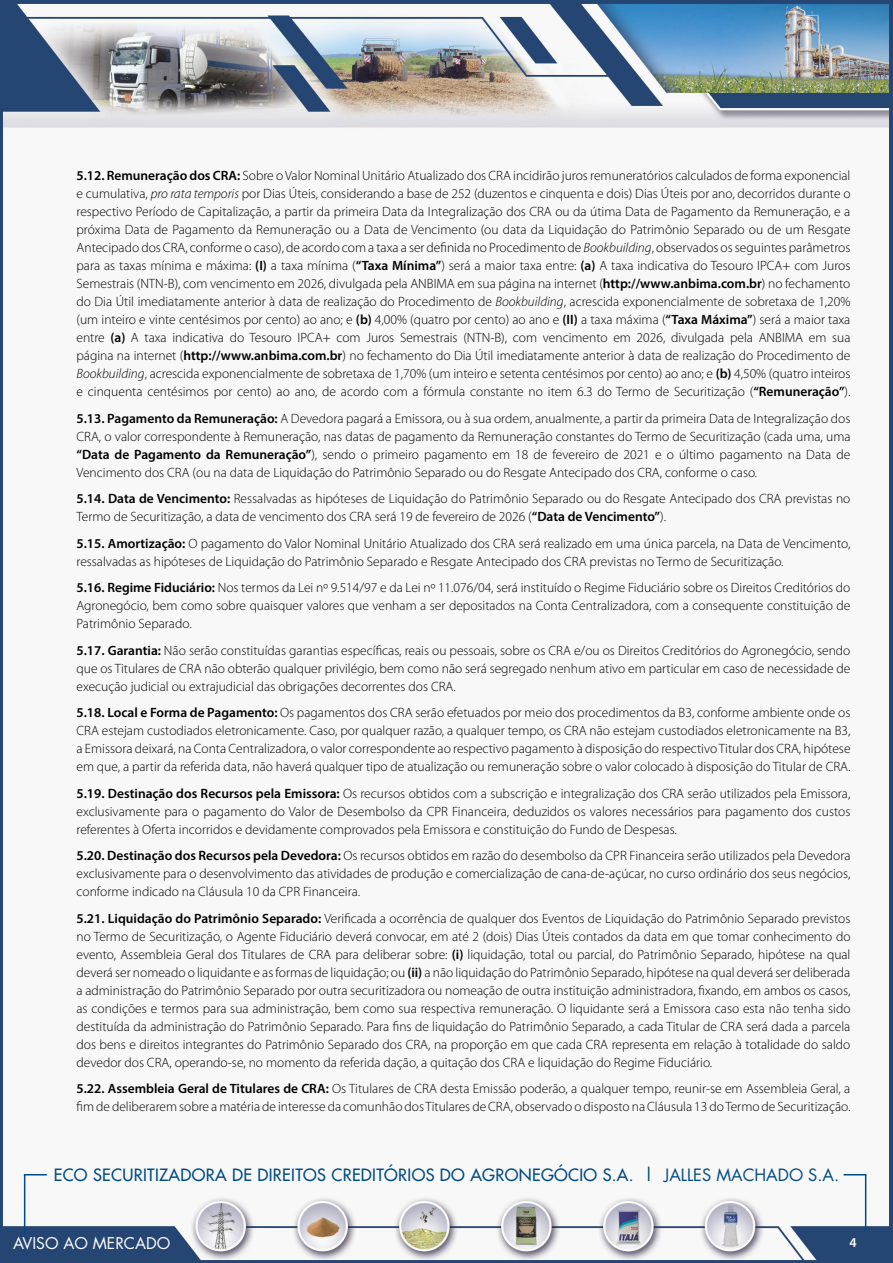
<style>
.page{position:relative;width:893px;height:1263px;background:#fff}
.page>*{position:absolute;margin:0;border:0;box-sizing:border-box;transform-origin:0 0}
.t1{font:16.5px "Futura";letter-spacing:.02em;color:#004b82}
.t2{font:15.75px "Futura";color:#fff}
.t3{font:300 13.5px/18px "Myriad Pro";color:#000;text-align:justify}
.t4{font:600 13.5px "Myriad Pro";color:#fff}
.s1{font-weight:600}
.s2{font-style:italic}
.s3{font-style:inherit}
</style>
<div class="page">
<img style="left:0;top:0;width:893px;height:1263px">
<hr style="left:24px;top:1175px;width:1px;height:60px;background:#004b82">
<hr style="left:865px;top:1175px;width:1px;height:56px;background:#004b82">
<svg style="left:24px;top:1174px;width:23px;height:1px"></svg>
<svg style="left:843px;top:1174px;width:23px;height:1px"></svg>
<p class="t3" style="left:77px;top:167px;width:775px"><span class="s1">5.12. Remuneração dos CRA:</span> Sobre o Valor Nominal Unitário Atualizado dos CRA incidirão juros remuneratórios calculados de forma exponencial e cumulativa, <span class="s2">pro rata temporis</span> por Dias Úteis, considerando a base de 252 (duzentos e cinquenta e dois) Dias Úteis por ano, decorridos durante o respectivo Período de Capitalização, a partir da primeira Data da Integralização dos CRA ou da útima Data de Pagamento da Remuneração, e a próxima Data de Pagamento da Remuneração ou a Data de Vencimento (ou data da Liquidação do Patrimônio Separado ou de um Resgate Antecipado dos CRA, conforme o caso), de acordo com a taxa a ser definida no Procedimento de <span class="s2">Bookbuilding</span>, observados os seguintes parâmetros para as taxas mínima e máxima: <span class="s1">(I)</span> a taxa mínima (<span class="s1">“Taxa Mínima”</span>) será a maior taxa entre: <span class="s1">(a)</span> A taxa indicativa do Tesouro IPCA+ com Juros Semestrais (NTN-B), com vencimento em 2026, divulgada pela ANBIMA em sua página na internet (<span class="s1">http://www.anbima.com.br</span>) no fechamento do Dia Útil imediatamente anterior à data de realização do Procedimento de <span class="s2">Bookbuilding</span>, acrescida exponencialmente de sobretaxa de 1,20% (um inteiro e vinte centésimos por cento) ao ano; e <span class="s1">(b)</span> 4,00% (quatro por cento) ao ano e <span class="s1">(II)</span> a taxa máxima (<span class="s1">“Taxa Máxima”</span>) será a maior taxa entre <span class="s1">(a)</span> A taxa indicativa do Tesouro IPCA+ com Juros Semestrais (NTN-B), com vencimento em 2026, divulgada pela ANBIMA em sua página na internet (<span class="s1">http://www.anbima.com.br</span>) no fechamento do Dia Útil imediatamente anterior à data de realização do Procedimento de <span class="s2">Bookbuilding</span>, acrescida exponencialmente de sobretaxa de 1,70% (um inteiro e setenta centésimos por cento) ao ano; e <span class="s1">(b)</span> 4,50% (quatro inteiros e cinquenta centésimos por cento) ao ano, de acordo com a fórmula constante no item 6.3 do Termo de Securitização (<span class="s1">“Remuneração”</span>).</p>
<p class="t3" style="left:77px;top:409px;width:775px"><span class="s1">5.13. Pagamento da Remuneração:</span> A Devedora pagará a Emissora, ou à sua ordem, anualmente, a partir da primeira Data de Integralização dos CRA, o valor correspondente à Remuneração, nas datas de pagamento da Remuneração constantes do Termo de Securitização (cada uma, uma <span class="s1">“Data de Pagamento da Remuneração”</span>), sendo o primeiro pagamento em 18 de fevereiro de 2021 e o último pagamento na Data de Vencimento dos CRA (ou na data de Liquidação do Patrimônio Separado ou do Resgate Antecipado dos CRA, conforme o caso<span class="s2">.</span></p>
<p class="t3" style="left:77px;top:490px;width:775px"><span class="s1">5.14. Data de Vencimento:</span> Ressalvadas as hipóteses de Liquidação do Patrimônio Separado ou do Resgate Antecipado dos CRA previstas no<br>Termo de Securitização, a data de vencimento dos CRA será 19 de fevereiro de 2026 (<span class="s1">“Data de Vencimento”</span>).</p>
<p class="t3" style="left:77px;top:534px;width:775px"><span class="s1">5.15. Amortização:</span> O pagamento do Valor Nominal Unitário Atualizado dos CRA será realizado em uma única parcela, na Data de Vencimento, ressalvadas as hipóteses de Liquidação do Patrimônio Separado e Resgate Antecipado dos CRA previstas no Termo de Securitização.</p>
<p class="t3" style="left:77px;top:579px;width:775px"><span class="s1">5.16. Regime Fiduciário:</span> Nos termos da Lei nº 9.514/97 e da Lei nº 11.076/04, será instituído o Regime Fiduciário sobre os Direitos Creditórios do Agronegócio, bem como sobre quaisquer valores que venham a ser depositados na Conta Centralizadora, com a consequente constituição de Patrimônio Separado.</p>
<p class="t3" style="left:77px;top:641px;width:775px"><span class="s1">5.17. Garantia:</span> Não serão constituídas garantias específicas, reais ou pessoais, sobre os CRA e/ou os Direitos Creditórios do Agronegócio, sendo que os Titulares de CRA não obterão qualquer privilégio, bem como não será segregado nenhum ativo em particular em caso de necessidade de execução judicial ou extrajudicial das obrigações decorrentes dos CRA.</p>
<p class="t3" style="left:77px;top:704px;width:775px"><span class="s1">5.18. Local e Forma de Pagamento:</span> Os pagamentos dos CRA serão efetuados por meio dos procedimentos da B3, conforme ambiente onde os CRA estejam custodiados eletronicamente. Caso, por qualquer razão, a qualquer tempo, os CRA não estejam custodiados eletronicamente na B3, a Emissora deixará, na Conta Centralizadora, o valor correspondente ao respectivo pagamento à disposição do respectivo Titular dos CRA, hipótese em que, a partir da referida data, não haverá qualquer tipo de atualização ou remuneração sobre o valor colocado à disposição do Titular de CRA.</p>
<p class="t3" style="left:76px;top:784px;width:775px"><span class="s1">5.19. Destinação dos Recursos pela Emissora:</span> Os recursos obtidos com a subscrição e integralização dos CRA serão utilizados pela Emissora, exclusivamente para o pagamento do Valor de Desembolso da CPR Financeira, deduzidos os valores necessários para pagamento dos custos referentes à Oferta incorridos e devidamente comprovados pela Emissora e constituição do Fundo de Despesas.</p>
<p class="t3" style="left:76px;top:847px;width:775px"><span class="s1">5.20. Destinação dos Recursos pela Devedora:</span> Os recursos obtidos em razão do desembolso da CPR Financeira serão utilizados pela Devedora exclusivamente para o desenvolvimento das atividades de produção e comercialização de cana-de-açúcar, no curso ordinário dos seus negócios, conforme indicado na Cláusula 10 da CPR Financeira.</p>
<p class="t3" style="left:76px;top:909px;width:775px"><span class="s1">5.21. Liquidação do Patrimônio Separado:</span> Verificada a ocorrência de qualquer dos Eventos de Liquidação do Patrimônio Separado previstos no Termo de Securitização, o Agente Fiduciário deverá convocar, em até 2 (dois) Dias Úteis contados da data em que tomar conhecimento do evento, Assembleia Geral dos Titulares de CRA para deliberar sobre: <span class="s1">(i)</span> liquidação, total ou parcial, do Patrimônio Separado, hipótese na qual deverá ser nomeado o liquidante e as formas de liquidação; ou <span class="s1">(ii)</span> a não liquidação do Patrimônio Separado, hipótese na qual deverá ser deliberada a administração do Patrimônio Separado por outra securitizadora ou nomeação de outra instituição administradora, fixando, em ambos os casos, as condições e termos para sua administração, bem como sua respectiva remuneração. O liquidante será a Emissora caso esta não tenha sido destituída da administração do Patrimônio Separado. Para fins de liquidação do Patrimônio Separado, a cada Titular de CRA será dada a parcela dos bens e direitos integrantes do Patrimônio Separado dos CRA, na proporção em que cada CRA representa em relação à totalidade do saldo devedor dos CRA, operando-se, no momento da referida dação, a quitação dos CRA e liquidação do Regime Fiduciário.</p>
<p class="t3" style="left:76px;top:1080px;width:775px"><span class="s1">5.22. Assembleia Geral de Titulares de CRA:</span> Os Titulares de CRA desta Emissão poderão, a qualquer tempo, reunir-se em Assembleia Geral, a fim de deliberarem sobre a matéria de interesse da comunhão dos Titulares de CRA, observado o disposto na Cláusula 13 do Termo de Securitização.</p>
<p class="t1" style="left:54px;top:1164px;width:787px">ECO SECURITIZADORA DE DIREITOS CREDITÓRIOS DO AGRONEGÓCIO S.A. | <span class="s3">JALLES MACHADO S.A.</span></p>
<p class="t2" style="left:13px;top:1233px;width:159px">AVISO AO MERCADO</p>
<p class="t4" style="left:849px;top:1234px;width:9px">4</p>
</div>
